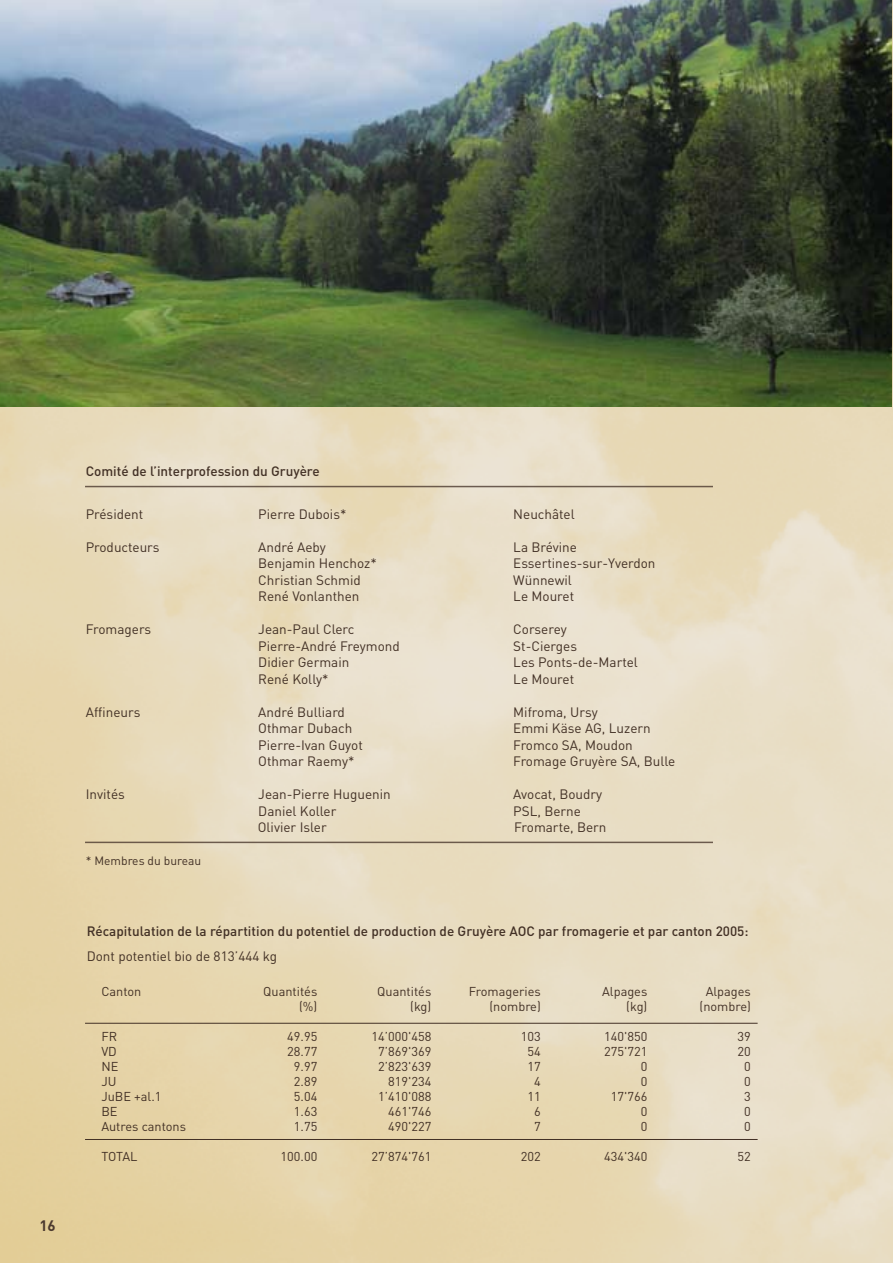
<style>
.page{position:relative;width:893px;height:1263px;background:#fff}
.page>*{position:absolute;margin:0;border:0;box-sizing:border-box;transform-origin:0 0}
.t1{font:700 15px "DIN";color:#4c3a2f}
.t2{font:13.5px "DIN";color:#423025}
.t3{font:500 13.5px "DIN";color:#423025}
.t4{font:12.75px "DIN";color:#423025}
.t5{font:12px "DIN";color:#423025}
</style>
<div class="page">
<img style="left:0;top:0;width:893px;height:1263px">
<hr style="left:85px;top:1023px;width:673px;height:1px;background:#423025">
<hr style="left:85px;top:1139px;width:673px;height:1px;background:#423025">
<img style="left:0;top:0;width:892px;height:406px">
<hr style="left:85px;top:486px;width:628px;height:1px;background:#4c3a2f">
<hr style="left:85px;top:842px;width:628px;height:1px;background:#4c3a2f">
<p class="t1" style="left:39px;top:1216px;width:16px">16</p>
<p class="t3" style="left:86px;top:462px;width:235px">Comité de l’interprofession du Gruyère</p>
<p class="t2" style="left:86px;top:506px;width:59px">Président</p>
<p class="t2" style="left:258px;top:506px;width:90px">Pierre Dubois*</p>
<p class="t2" style="left:513px;top:506px;width:63px">Neuchâtel</p>
<p class="t2" style="left:86px;top:539px;width:75px">Producteurs</p>
<p class="t2" style="left:258px;top:539px;width:69px">André Aeby</p>
<p class="t2" style="left:513px;top:539px;width:65px">La Brévine</p>
<p class="t2" style="left:258px;top:555px;width:120px">Benjamin Henchoz*</p>
<p class="t2" style="left:513px;top:555px;width:144px">Essertines-sur-Yverdon</p>
<p class="t2" style="left:258px;top:572px;width:104px">Christian Schmid</p>
<p class="t2" style="left:513px;top:572px;width:60px">Wünnewil</p>
<p class="t2" style="left:258px;top:588px;width:103px">René Vonlanthen</p>
<p class="t2" style="left:513px;top:588px;width:62px">Le Mouret</p>
<p class="t2" style="left:86px;top:621px;width:67px">Fromagers</p>
<p class="t2" style="left:258px;top:621px;width:98px">Jean-Paul Clerc</p>
<p class="t2" style="left:513px;top:621px;width:55px">Corserey</p>
<p class="t2" style="left:258px;top:638px;width:143px">Pierre-André Freymond</p>
<p class="t2" style="left:513px;top:638px;width:65px">St-Cierges</p>
<p class="t2" style="left:258px;top:654px;width:93px">Didier Germain</p>
<p class="t2" style="left:513px;top:654px;width:126px">Les Ponts-de-Martel</p>
<p class="t2" style="left:258px;top:671px;width:72px">René Kolly*</p>
<p class="t2" style="left:513px;top:671px;width:62px">Le Mouret</p>
<p class="t2" style="left:86px;top:704px;width:56px">Affineurs</p>
<p class="t2" style="left:258px;top:704px;width:88px">André Bulliard</p>
<p class="t2" style="left:513px;top:704px;width:86px">Mifroma, Ursy</p>
<p class="t2" style="left:258px;top:720px;width:96px">Othmar Dubach</p>
<p class="t2" style="left:513px;top:720px;width:139px">Emmi Käse AG, Luzern</p>
<p class="t2" style="left:258px;top:737px;width:106px">Pierre-Ivan Guyot</p>
<p class="t2" style="left:513px;top:737px;width:121px">Fromco SA, Moudon</p>
<p class="t2" style="left:258px;top:753px;width:98px">Othmar Raemy*</p>
<p class="t2" style="left:513px;top:753px;width:164px">Fromage Gruyère SA, Bulle</p>
<p class="t2" style="left:86px;top:786px;width:41px">Invités</p>
<p class="t2" style="left:258px;top:786px;width:134px">Jean-Pierre Huguenin</p>
<p class="t2" style="left:513px;top:786px;width:90px">Avocat, Boudry</p>
<p class="t2" style="left:258px;top:803px;width:80px">Daniel Koller</p>
<p class="t2" style="left:513px;top:803px;width:69px">PSL, Berne</p>
<p class="t2" style="left:258px;top:819px;width:70px">Olivier Isler</p>
<p class="t2" style="left:514px;top:819px;width:94px">Fromarte, Bern</p>
<p class="t5" style="left:86px;top:854px;width:117px">* Membres du bureau</p>
<p class="t3" style="left:87px;top:923px;width:663px">Récapitulation de la répartition du potentiel de production de Gruyère AOC par fromagerie et par canton 2005:</p>
<p class="t2" style="left:87px;top:947px;width:192px">Dont potentiel bio de 813’444 kg</p>
<p class="t4" style="left:101px;top:984px;width:42px">Canton</p>
<p class="t4" style="left:263px;top:984px;width:56px">Quantités</p>
<p class="t4" style="left:377px;top:984px;width:56px">Quantités</p>
<p class="t4" style="left:469px;top:984px;width:73px">Fromageries</p>
<p class="t4" style="left:602px;top:984px;width:47px">Alpages</p>
<p class="t4" style="left:706px;top:984px;width:47px">Alpages</p>
<p class="t4" style="left:299px;top:999px;width:20px">(%)</p>
<p class="t4" style="left:410px;top:999px;width:23px">(kg)</p>
<p class="t4" style="left:489px;top:999px;width:53px">(nombre)</p>
<p class="t4" style="left:626px;top:999px;width:23px">(kg)</p>
<p class="t4" style="left:699px;top:999px;width:53px">(nombre)</p>
<p class="t4" style="left:101px;top:1029px;width:17px">FR</p>
<p class="t4" style="left:287px;top:1029px;width:32px">49.95</p>
<p class="t4" style="left:371px;top:1029px;width:61px">14’000'458</p>
<p class="t4" style="left:521px;top:1029px;width:21px">103</p>
<p class="t4" style="left:604px;top:1029px;width:45px">140'850</p>
<p class="t4" style="left:738px;top:1029px;width:15px">39</p>
<p class="t4" style="left:101px;top:1044px;width:17px">VD</p>
<p class="t4" style="left:287px;top:1044px;width:32px">28.77</p>
<p class="t4" style="left:378px;top:1044px;width:55px">7’869'369</p>
<p class="t4" style="left:528px;top:1044px;width:15px">54</p>
<p class="t4" style="left:604px;top:1044px;width:45px">275'721</p>
<p class="t4" style="left:738px;top:1044px;width:15px">20</p>
<p class="t4" style="left:101px;top:1059px;width:18px">NE</p>
<p class="t4" style="left:294px;top:1059px;width:25px">9.97</p>
<p class="t4" style="left:378px;top:1059px;width:55px">2’823'639</p>
<p class="t4" style="left:528px;top:1059px;width:15px">17</p>
<p class="t4" style="left:641px;top:1059px;width:8px">0</p>
<p class="t4" style="left:744px;top:1059px;width:8px">0</p>
<p class="t4" style="left:101px;top:1074px;width:17px">JU</p>
<p class="t4" style="left:294px;top:1074px;width:25px">2.89</p>
<p class="t4" style="left:388px;top:1074px;width:45px">819'234</p>
<p class="t4" style="left:534px;top:1074px;width:8px">4</p>
<p class="t4" style="left:641px;top:1074px;width:8px">0</p>
<p class="t4" style="left:744px;top:1074px;width:8px">0</p>
<p class="t4" style="left:101px;top:1089px;width:62px">JuBE +al.1</p>
<p class="t4" style="left:294px;top:1089px;width:25px">5.04</p>
<p class="t4" style="left:378px;top:1089px;width:55px">1’410'088</p>
<p class="t4" style="left:528px;top:1089px;width:15px">11</p>
<p class="t4" style="left:611px;top:1089px;width:38px">17'766</p>
<p class="t4" style="left:744px;top:1089px;width:8px">3</p>
<p class="t4" style="left:101px;top:1104px;width:18px">BE</p>
<p class="t4" style="left:294px;top:1104px;width:25px">1.63</p>
<p class="t4" style="left:388px;top:1104px;width:45px">461'746</p>
<p class="t4" style="left:534px;top:1104px;width:8px">6</p>
<p class="t4" style="left:641px;top:1104px;width:8px">0</p>
<p class="t4" style="left:744px;top:1104px;width:8px">0</p>
<p class="t4" style="left:101px;top:1119px;width:86px">Autres cantons</p>
<p class="t4" style="left:294px;top:1119px;width:25px">1.75</p>
<p class="t4" style="left:388px;top:1119px;width:45px">490'227</p>
<p class="t4" style="left:534px;top:1119px;width:8px">7</p>
<p class="t4" style="left:641px;top:1119px;width:8px">0</p>
<p class="t4" style="left:744px;top:1119px;width:8px">0</p>
<p class="t4" style="left:101px;top:1149px;width:38px">TOTAL</p>
<p class="t4" style="left:281px;top:1149px;width:38px">100.00</p>
<p class="t4" style="left:371px;top:1149px;width:61px">27’874'761</p>
<p class="t4" style="left:521px;top:1149px;width:21px">202</p>
<p class="t4" style="left:604px;top:1149px;width:45px">434'340</p>
<p class="t4" style="left:738px;top:1149px;width:15px">52</p>
</div>
